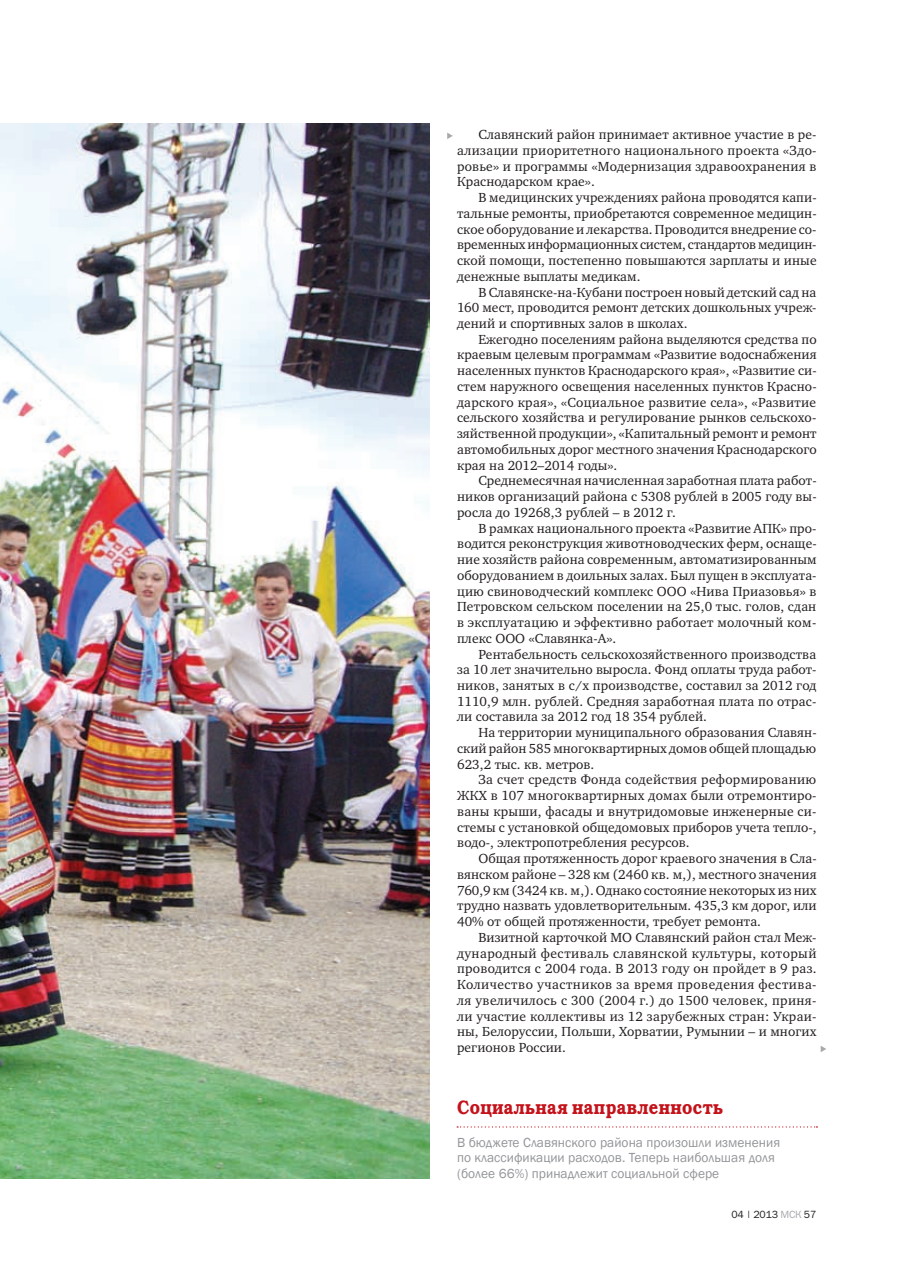
<style>
.page{position:relative;width:910px;height:1268px;background:#fff}
.page>*{position:absolute;margin:0;border:0;box-sizing:border-box;transform-origin:0 0}
.t1{font:600 19.5px "Bookman C";letter-spacing:.025em;color:#c4121a;scale:.85 1}
.t2{font:13.5px/15.8px "Charter ITCC";letter-spacing:.005em;color:#231f20;text-align:justify}
.t3{font:13.5px/15.8px "Franklin Gothic";color:#939598}
.t4{font:10.5px "Franklin Gothic Book C";letter-spacing:-.015em;color:#231f20}
.s1{color:#a8a9ad}
</style>
<div class="page">
<img style="left:0;top:123px;width:429px;height:1054px">
<svg style="left:457px;top:1126px;width:360px;height:1px"></svg>
<svg style="left:447px;top:132px;width:6px;height:7px"></svg>
<svg style="left:821px;top:1046px;width:5px;height:6px"></svg>
<p class="t2" style="left:457px;top:127px;width:361px;text-indent:21px">Славянский район принимает активное участие в ре&shy;ализации приоритетного национального проекта «Здо&shy;ровье» и программы «Модернизация здравоохранения в Краснодарском крае».</p>
<p class="t2" style="left:457px;top:190px;width:361px;text-indent:21px">В медицинских учреждениях района проводятся капи&shy;тальные ремонты, приобретаются современное медицин&shy;ское оборудование и лекарства. Проводится внедрение со&shy;временных информационных систем, стандартов медицин&shy;ской помощи, постепенно повышаются зарплаты и иные денежные выплаты медикам.</p>
<p class="t2" style="left:457px;top:284px;width:361px;text-indent:21px">В Славянске-на-Кубани построен новый детский сад на 160 мест, проводится ремонт детских дошкольных учреж&shy;дений и спортивных залов в школах.</p>
<p class="t2" style="left:457px;top:331px;width:361px;text-indent:21px">Ежегодно поселениям района выделяются средства по краевым целевым программам «Развитие водоснабжения населенных пунктов Краснодарского края», «Развитие си&shy;стем наружного освещения населенных пунктов Красно&shy;дарского края», «Социальное развитие села», «Развитие сельского хозяйства и регулирование рынков сельскохо&shy;зяйственной продукции», «Капитальный ремонт и ремонт автомобильных дорог местного значения Краснодарского края на 2012–2014 годы».</p>
<p class="t2" style="left:457px;top:473px;width:361px;text-indent:21px">Среднемесячная начисленная заработная плата работ&shy;ников организаций района с 5308 рублей в 2005 году вы&shy;росла до 19268,3 рублей – в 2012 г.</p>
<p class="t2" style="left:457px;top:520px;width:361px;text-indent:21px">В рамках национального проекта «Развитие АПК» про&shy;водится реконструкция животноводческих ферм, оснаще&shy;ние хозяйств района современным, автоматизированным оборудованием в доильных залах. Был пущен в эксплуата&shy;цию свиноводческий комплекс ООО «Нива Приазовья» в Петровском сельском поселении на 25,0 тыс. голов, сдан в эксплуатацию и эффективно работает молочный ком&shy;плекс ООО «Славянка-А».</p>
<p class="t2" style="left:457px;top:646px;width:361px;text-indent:21px">Рентабельность сельскохозяйственного производства за 10 лет значительно выросла. Фонд оплаты труда работ&shy;ников, занятых в с/х производстве, составил за 2012 год 1110,9 млн. рублей. Средняя заработная плата по отрас&shy;ли составила за 2012 год 18 354 рублей.</p>
<p class="t2" style="left:457px;top:724px;width:361px;text-indent:21px">На территории муниципального образования Славян&shy;ский район 585 многоквартирных домов общей площадью 623,2 тыс. кв. метров.</p>
<p class="t2" style="left:457px;top:772px;width:361px;text-indent:21px">За счет средств Фонда содействия реформированию ЖКХ в 107 многоквартирных домах были отремонтиро&shy;ваны крыши, фасады и внутридомовые инженерные си&shy;стемы с установкой общедомовых приборов учета тепло-, водо-, электропотребления ресурсов.</p>
<p class="t2" style="left:457px;top:850px;width:361px;text-indent:21px">Общая протяженность дорог краевого значения в Сла&shy;вянском районе – 328 км (2460 кв. м,), местного значения 760,9 км (3424 кв. м,). Однако состояние некоторых из них трудно назвать удовлетворительным. 435,3 км дорог, или 40% от общей протяженности, требует ремонта.</p>
<p class="t2" style="left:457px;top:929px;width:361px;text-indent:21px">Визитной карточкой МО Славянский район стал Меж&shy;дународный фестиваль славянской культуры, который проводится с 2004 года. В 2013 году он пройдет в 9 раз.<br>Количество участников за время проведения фестива&shy;ля увеличилось с 300 (2004 г.) до 1500 человек, приня&shy;ли участие коллективы из 12 зарубежных стран: Украи&shy;ны, Белоруссии, Польши, Хорватии, Румынии – и многих регионов России.</p>
<h1 class="t1" style="left:457px;top:1095px;width:314px">Социальная направленность</h1>
<p class="t3" style="left:457px;top:1134px;width:325px">В бюджете Славянского района произошли изменения по классификации расходов. Теперь наибольшая доля (более 66%) принадлежит социальной сфере</p>
<p class="t4" style="left:731px;top:1208px;width:86px">04 | 2013 <span class="s1">МСК</span> 57</p>
</div>
